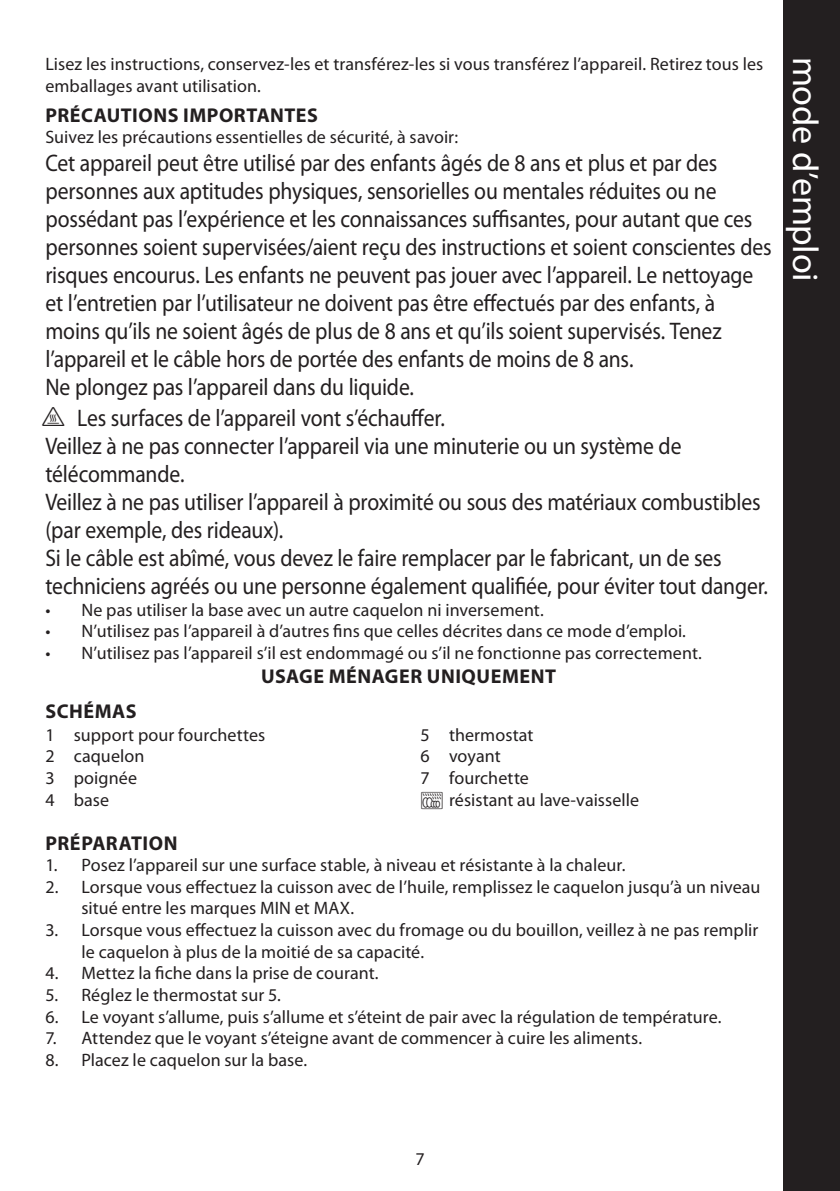
<style>
.page{position:relative;width:840px;height:1191px;background:#fff}
.page>*{position:absolute;margin:0;border:0;box-sizing:border-box;transform-origin:0 0}
.side_head{font:36px "Myriad Pro";letter-spacing:-.01em;color:#fff}
.EN60335_single{font:24px/28px "Myriad Pro";letter-spacing:-.005em;color:#231f20;scale:.9 1}
.heading{font:700 20px "Myriad Pro";letter-spacing:.025em;color:#231f20}
.sub_heading_centred{font:700 20px "Myriad Pro";letter-spacing:.025em;color:#231f20}
.default{font:18px/21.6px "Myriad Pro";letter-spacing:.005em;color:#231f20}
.default_numbers{font:18px "Myriad Pro";letter-spacing:.005em;color:#231f20}
.s1{font-family:"Myriad Bitsn Bobs"}
</style>
<div class="page">
<div style="left:782px;top:0;width:57px;height:1191px;background:#231f20"></div>
<p class="default" style="left:45px;top:54px;width:719px">Lisez les instructions, conservez-les et transférez-les si vous transférez l’appareil. Retirez tous les emballages avant utilisation.</p>
<p class="heading" style="left:46px;top:104px;width:273px">PRÉCAUTIONS IMPORTANTES</p>
<p class="default" style="left:45px;top:127px;width:414px">Suivez les précautions essentielles de sécurité, à savoir:</p>
<p class="EN60335_single" style="left:45px;top:150px;width:808px">Cet appareil peut être utilisé par des enfants âgés de 8 ans et plus et par des personnes aux aptitudes physiques, sensorielles ou mentales réduites ou ne possédant pas l’expérience et les connaissances suffisantes, pour autant que ces personnes soient supervisées/aient reçu des instructions et soient conscientes des risques encourus. Les enfants ne peuvent pas jouer avec l’appareil. Le nettoyage et l’entretien par l’utilisateur ne doivent pas être effectués par des enfants, à moins qu’ils ne soient âgés de plus de 8 ans et qu’ils soient supervisés. Tenez l’appareil et le câble hors de portée des enfants de moins de 8 ans.</p>
<p class="EN60335_single" style="left:45px;top:374px;width:411px">Ne plongez pas l’appareil dans du liquide.</p>
<p class="EN60335_single" style="left:77px;top:404px;width:410px">Les surfaces de l’appareil vont s’échauffer.</p>
<p class="EN60335_single" style="left:45px;top:432px;width:708px">Veillez à ne pas connecter l’appareil via une minuterie ou un système de télécommande.</p>
<p class="EN60335_single" style="left:45px;top:488px;width:795px">Veillez à ne pas utiliser l’appareil à proximité ou sous des matériaux combustibles (par exemple, des rideaux).</p>
<p class="EN60335_single" style="left:45px;top:544px;width:804px">Si le câble est abîmé, vous devez le faire remplacer par le fabricant, un de ses techniciens agréés ou une personne également qualifiée, pour éviter tout danger.</p>
<p class="default" style="left:45px;top:599px;width:499px">• Ne pas utiliser la base avec un autre caquelon ni inversement.</p>
<p class="default" style="left:45px;top:621px;width:641px">• N’utilisez pas l’appareil à d’autres fins que celles décrites dans ce mode d’emploi.</p>
<p class="default" style="left:45px;top:642px;width:657px">• N’utilisez pas l’appareil s’il est endommagé ou s’il ne fonctionne pas correctement.</p>
<p class="sub_heading_centred" style="left:261px;top:665px;width:296px">USAGE MÉNAGER UNIQUEMENT</p>
<p class="heading" style="left:46px;top:700px;width:93px">SCHÉMAS</p>
<p class="default_numbers" style="left:45px;top:725px;width:221px">1 support pour fourchettes</p>
<p class="default_numbers" style="left:45px;top:746px;width:101px">2 caquelon</p>
<p class="default_numbers" style="left:45px;top:768px;width:93px">3 poignée</p>
<p class="default_numbers" style="left:45px;top:790px;width:65px">4 base</p>
<p class="default_numbers" style="left:420px;top:725px;width:114px">5 thermostat</p>
<p class="default_numbers" style="left:420px;top:746px;width:81px">6 voyant</p>
<p class="default_numbers" style="left:420px;top:768px;width:110px">7 fourchette</p>
<p class="default_numbers" style="left:420px;top:790px;width:220px"><span class="s1">`</span> résistant au lave-vaisselle</p>
<p class="heading" style="left:46px;top:831px;width:133px">PRÉPARATION</p>
<p class="default" style="left:45px;top:854px;width:581px">1. Posez l’appareil sur une surface stable, à niveau et résistante à la chaleur.</p>
<p class="default" style="left:81px;top:876px;width:680px;text-indent:-36px">2. Lorsque vous effectuez la cuisson avec de l’huile, remplissez le caquelon jusqu’à un niveau situé entre les marques MIN et MAX.</p>
<p class="default" style="left:81px;top:919px;width:678px;text-indent:-36px">3. Lorsque vous effectuez la cuisson avec du fromage ou du bouillon, veillez à ne pas remplir le caquelon à plus de la moitié de sa capacité.</p>
<p class="default" style="left:45px;top:962px;width:334px">4. Mettez la fiche dans la prise de courant.</p>
<p class="default" style="left:45px;top:984px;width:237px">5. Réglez le thermostat sur 5.</p>
<p class="default" style="left:45px;top:1006px;width:677px">6. Le voyant s’allume, puis s’allume et s’éteint de pair avec la régulation de température.</p>
<p class="default" style="left:45px;top:1027px;width:598px">7. Attendez que le voyant s’éteigne avant de commencer à cuire les aliments.</p>
<p class="default" style="left:45px;top:1049px;width:263px">8. Placez le caquelon sur la base.</p>
<p class="side_head" style="left:824px;top:57px;width:226px;rotate:90deg">mode d’emploi</p>
<p class="default" style="left:415px;top:1148px;width:11px">7</p>
</div>
